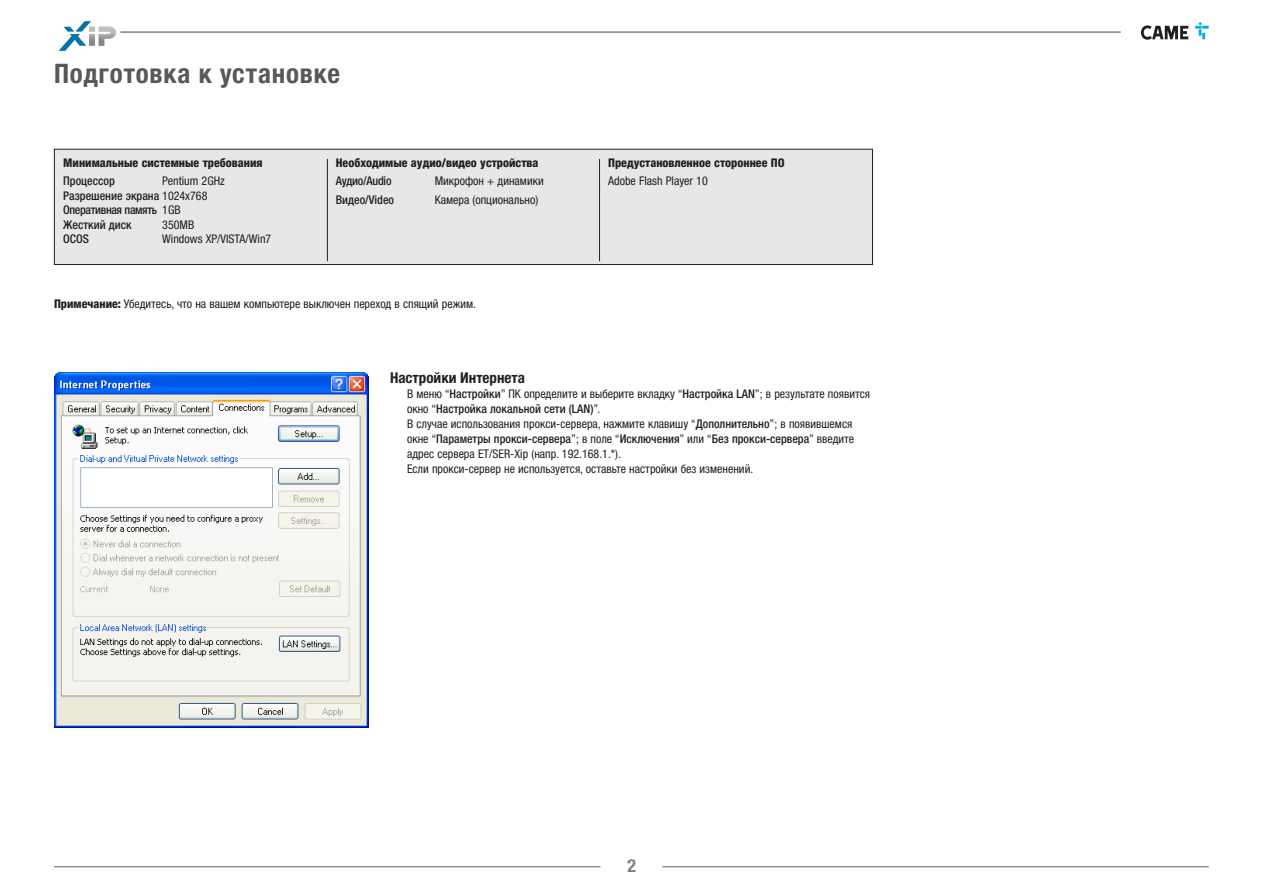
<style>
.page{position:relative;width:1263px;height:893px;background:#fff}
.page>*{position:absolute;margin:0;border:0;box-sizing:border-box;transform-origin:0 0}
.TitoloITA{font:700 condensed 27px "Helvetica Neue LTW1 G";letter-spacing:.03em;color:#57585a}
.t1{font:700 condensed 18px "Helvetica Neue LTW1 G";color:#808285}
.Titolo_livello_2{font:700 condensed 15px "Helvetica Neue LTW1 G";color:#231f20}
.Testi{font:condensed 12px/15px "Helvetica Neue LTW1 G";color:#231f20}
.Testi-2{font:800 condensed 12px "Helvetica Neue LTW1 G";color:#231f20}
.Testi-3{font:500 condensed 12px "Helvetica Neue LTW1 G";color:#231f20}
.Testi-4{font:500 condensed 12px "Helvetica Neue LTW1 G";letter-spacing:-.03em;color:#231f20}
.Testi-5{font:500 condensed 12px "Helvetica Neue LTW1 G";letter-spacing:-.02em;color:#231f20}
.s1{font-weight:400}
.s2{font-weight:800}
.s3{font-weight:500}
</style>
<div class="page">
<hr style="left:120px;top:31px;width:1001px;height:2px;background:#939598">
<hr style="left:54px;top:866px;width:546px;height:1px;background:#939598">
<hr style="left:662px;top:866px;width:547px;height:1px;background:#939598">
<img style="left:58px;top:21px;width:58px;height:30px">
<svg style="left:1141px;top:25px;width:47px;height:15px"></svg>
<svg style="left:1195px;top:22px;width:14px;height:17px"></svg>
<img style="left:54px;top:372px;width:314px;height:355px">
<div style="left:54px;top:149px;width:818px;height:116px;background:#e6e7e9"></div>
<div style="left:54px;top:149px;width:819px;height:116px;border:1px solid #231f20"></div>
<hr style="left:327px;top:159px;width:1px;height:102px;background:#231f20">
<hr style="left:599px;top:159px;width:1px;height:102px;background:#231f20">
<p class="TitoloITA" style="left:54px;top:57px;width:287px">Подготовка к установке</p>
<p class="Testi-2" style="left:63px;top:155px;width:201px">Минимальные системные требования</p>
<p class="Testi-3" style="left:63px;top:174px;width:53px">Процессор</p>
<p class="Testi" style="left:162px;top:174px;width:64px">Pentium 2GHz</p>
<p class="Testi-3" style="left:63px;top:188px;width:146px">Разрешение экрана <span class="s1">1024x768</span></p>
<p class="Testi-4" style="left:63px;top:203px;width:119px">Оперативная память <span class="s1">1GB</span></p>
<p class="Testi-3" style="left:63px;top:217px;width:70px">Жесткий диск</p>
<p class="Testi" style="left:162px;top:217px;width:33px">350MB</p>
<p class="Testi-3" style="left:63px;top:231px;width:27px">ОСOS</p>
<p class="Testi" style="left:162px;top:231px;width:111px">Windows XP/VISTA/Win7</p>
<p class="Testi-2" style="left:336px;top:155px;width:204px">Необходимые аудио/видео устройства</p>
<p class="Testi-5" style="left:336px;top:174px;width:57px">Аудио/Audio</p>
<p class="Testi" style="left:435px;top:174px;width:110px">Микрофон + динамики</p>
<p class="Testi-3" style="left:336px;top:192px;width:60px">Видео/Video</p>
<p class="Testi" style="left:435px;top:192px;width:105px">Камера (опционально)</p>
<p class="Testi" style="left:54px;top:296px;width:424px"><span class="s2">Примечание:</span> Убедитесь, что на вашем компьютере выключен переход в спящий режим.</p>
<p class="Testi-2" style="left:608px;top:155px;width:178px">Предустановленное стороннее ПО</p>
<p class="Testi" style="left:608px;top:174px;width:101px">Adobe Flash Player 10</p>
<p class="Titolo_livello_2" style="left:390px;top:368px;width:136px">Настройки Интернета</p>
<p class="Testi" style="left:407px;top:386px;width:464px">В меню “<span class="s3">Настройки</span>” ПК определите и выберите вкладку “<span class="s3">Настройка LAN</span>”; в результате появится окно “<span class="s3">Настройка локальной сети (LAN)</span>”.</p>
<p class="Testi" style="left:407px;top:416px;width:449px">В случае использования прокси-сервера, нажмите клавишу “<span class="s3">Дополнительно</span>”; в появившемся окне “<span class="s3">Параметры прокси-сервера</span>”; в поле “<span class="s3">Исключения</span>” или “<span class="s3">Без прокси-сервера</span>” введите адрес сервера ET/SER-Xip (напр. 192.168.1.*).</p>
<p class="Testi" style="left:407px;top:461px;width:348px">Если прокси-сервер не используется, оставьте настройки без изменений.</p>
<h2 class="t1" style="left:627px;top:855px;width:10px">2</h2>
</div>
